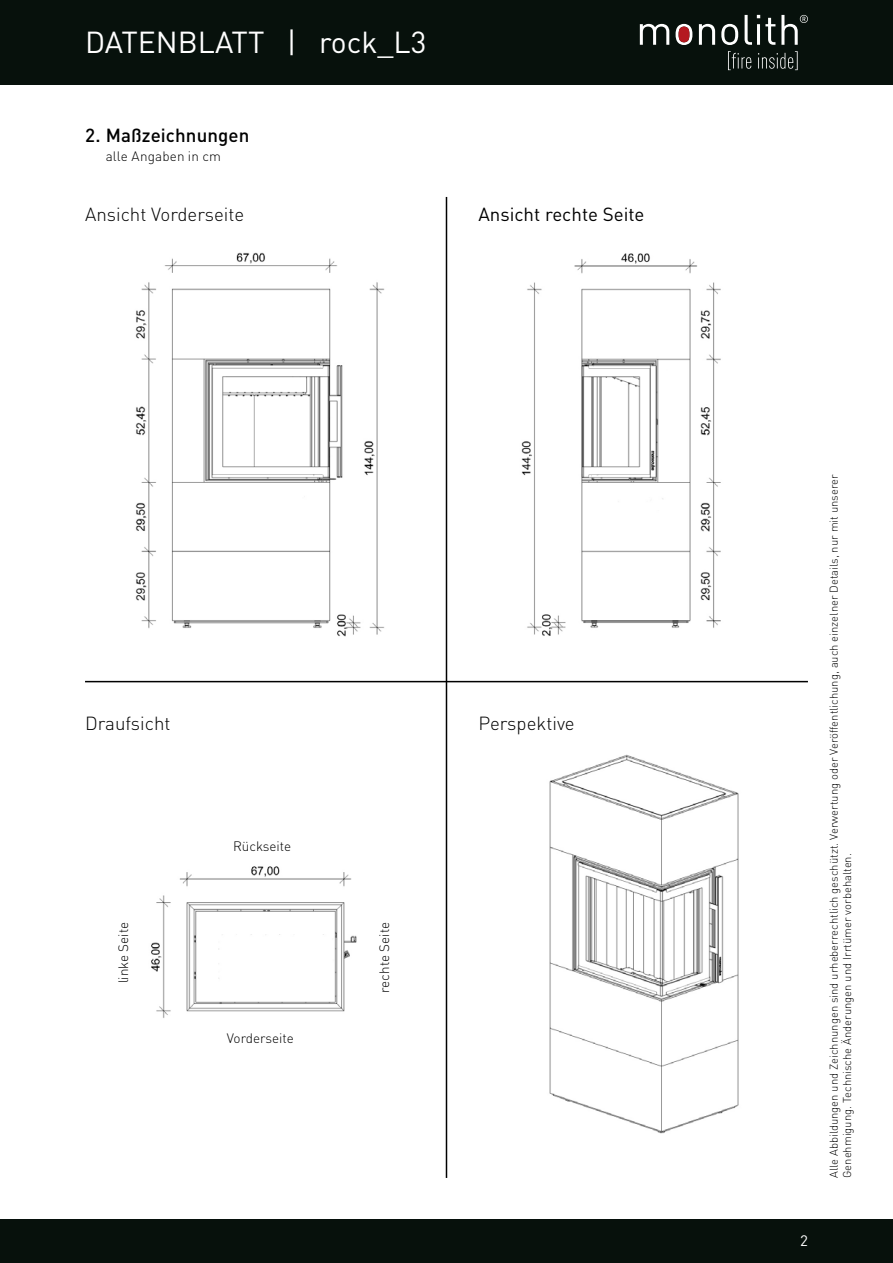
<style>
.page{position:relative;width:893px;height:1263px;background:#fff}
.page>*{position:absolute;margin:0;border:0;box-sizing:border-box;transform-origin:0 0}
.t1{font:30px "DINOT";color:#fff}
.t2{font:300 18.75px "DINOT";color:#000}
.t3{font:18.75px "DINOT";color:#000}
.t4{font:500 18.75px "DINOT";letter-spacing:.005em;color:#000}
.t5{font:15px "DINOT";color:#fff}
.t6{font:300 13.5px "DINOT";color:#000}
.t7{font:300 11.25px/13.5px "DINOT";color:#000}
</style>
<div class="page">
<div style="left:0;top:0;width:893px;height:85px;background:#07110c"></div>
<div style="left:0;top:1219px;width:893px;height:44px;background:#07110c"></div>
<svg style="left:640px;top:24px;width:29px;height:21px"></svg>
<svg style="left:676px;top:24px;width:16px;height:21px"></svg>
<svg style="left:699px;top:24px;width:16px;height:21px"></svg>
<svg style="left:721px;top:24px;width:17px;height:21px"></svg>
<svg style="left:745px;top:15px;width:30px;height:30px"></svg>
<svg style="left:728px;top:51px;width:23px;height:19px"></svg>
<svg style="left:758px;top:51px;width:40px;height:19px"></svg>
<svg style="left:781px;top:15px;width:27px;height:30px"></svg>
<img style="left:521px;top:253px;width:200px;height:383px">
<img style="left:549px;top:754px;width:190px;height:380px">
<img style="left:135px;top:252px;width:250px;height:385px">
<img style="left:151px;top:866px;width:206px;height:152px">
<hr style="left:85px;top:681px;width:723px;height:1px;background:#000">
<hr style="left:446px;top:197px;width:1px;height:981px;background:#000">
<h1 class="t1" style="left:85px;top:23px;width:343px">DATENBLATT | rock_L3</h1>
<h2 class="t4" style="left:85px;top:123px;width:166px">2. Maßzeichnungen</h2>
<p class="t6" style="left:106px;top:148px;width:117px">alle Angaben in cm</p>
<h2 class="t2" style="left:85px;top:203px;width:161px">Ansicht Vorderseite</h2>
<h2 class="t3" style="left:478px;top:202px;width:168px">Ansicht rechte Seite</h2>
<h2 class="t2" style="left:85px;top:712px;width:87px">Draufsicht</h2>
<p class="t6" style="left:115px;top:983px;width:63px;rotate:-90deg">linke Seite</p>
<p class="t6" style="left:233px;top:837px;width:60px">Rückseite</p>
<p class="t6" style="left:227px;top:1030px;width:69px">Vorderseite</p>
<p class="t6" style="left:376px;top:993px;width:72px;rotate:-90deg">rechte Seite</p>
<h2 class="t2" style="left:478px;top:712px;width:98px">Perspektive</h2>
<p class="t7" style="left:827px;top:1178px;width:705px;rotate:-90deg">Alle Abbildungen und Zeichnungen sind urheberrechtlich geschützt. Verwertung oder Veröffentlichung, auch einzelner Details, nur mit unserer<br>Genehmigung. Technische Änderungen und Irrtümer vorbehalten.</p>
<h3 class="t5" style="left:800px;top:1231px;width:9px">2</h3>
</div>
